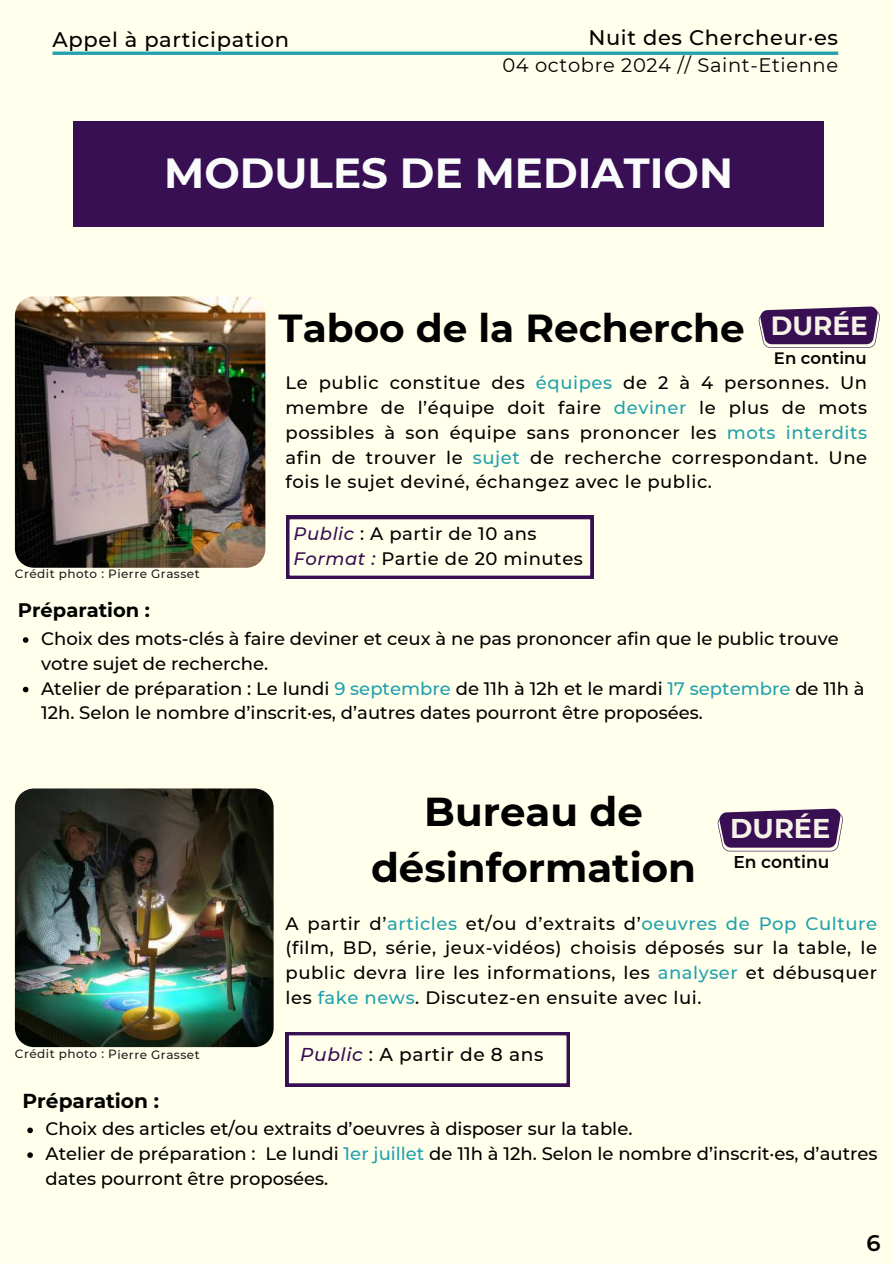
<style>
.page{position:relative;width:894px;height:1264px;background:#fff}
.page>*{position:absolute;margin:0;border:0;box-sizing:border-box;transform-origin:0 0}
.t1{font:700 42px "Montserrat";color:#fafcfc}
.t2{font:700 40.35px/55.8px "Montserrat";color:#000;text-align:center}
.t3{font:700 39px "Montserrat";color:#000}
.t4{font:700 27.15px "Montserrat";color:#f7f2e8}
.t5{font:600 22.5px "Montserrat";color:#000}
.t6{font:500 21px "Montserrat";letter-spacing:.03em;color:#000}
.t7{font:700 20.1px "Montserrat";color:#000}
.t8{font:19.5px "Montserrat";letter-spacing:.03em;color:#000}
.t9{font:700 19.5px "Montserrat";color:#000}
.t10{font:500 18.6px "Montserrat";letter-spacing:.03em;color:#000}
.t11{font:500 18px/24.8px "Montserrat";color:#000;text-align:justify}
.t12{font:500 18px/24.8px "Montserrat";letter-spacing:.03em;color:#000}
.t13{font:600 17.1px "Montserrat";color:#000}
.t14{font:600 16.5px "Montserrat";color:#000}
.t15{font:500 12px "Montserrat";letter-spacing:.035em;color:#1e1e1d}
.s1{color:#22a1ae}
.s2{font-style:italic;color:#380f53}
</style>
<div class="page">
<div style="left:0;top:0;width:893px;height:1263px;background:#ffffeb"></div>
<hr style="left:52px;top:52px;width:785px;height:3px;background:#22a1ae">
<svg style="left:758px;top:306px;width:121px;height:42px;background:#5d3c6f"></svg>
<svg style="left:286px;top:516px;width:307px;height:63px"></svg>
<img style="left:15px;top:296px;width:250px;height:271px">
<svg style="left:23px;top:637px;width:5px;height:6px"></svg>
<svg style="left:23px;top:686px;width:5px;height:6px"></svg>
<div style="left:74px;top:121px;width:749px;height:106px;background:#380f53"></div>
<img style="left:15px;top:788px;width:258px;height:259px">
<svg style="left:27px;top:1127px;width:6px;height:6px"></svg>
<svg style="left:27px;top:1152px;width:6px;height:5px"></svg>
<svg style="left:717px;top:808px;width:125px;height:43px;background:#5d3c6f"></svg>
<svg style="left:285px;top:1032px;width:284px;height:54px"></svg>
<p class="t6" style="left:52px;top:27px;width:238px">Appel à participation</p>
<p class="t6" style="left:588px;top:25px;width:251px">Nuit des Chercheur·es</p>
<p class="t8" style="left:502px;top:53px;width:337px">04 octobre 2024 // Saint-Etienne</p>
<h1 class="t1" style="left:164px;top:148px;width:570px">MODULES DE MEDIATION</h1>
<h3 class="t3" style="left:278px;top:304px;width:590px">Taboo de la Recherche <sup>DURÉE</sup></h3>
<p class="t14" style="left:773px;top:348px;width:94px">En continu</p>
<p class="t11" style="left:285px;top:370px;width:583px">Le public constitue des <span class="s1">équipes</span> de 2 à 4 personnes. Un membre de l’équipe doit faire <span class="s1">deviner</span> le plus de mots possibles à son équipe sans prononcer les <span class="s1">mots interdits </span>afin de trouver le <span class="s1">sujet</span> de recherche correspondant. Une fois le sujet deviné, échangez avec le public.</p>
<p class="t15" style="left:15px;top:566px;width:186px">Crédit photo : Pierre Grasset</p>
<p class="t9" style="left:18px;top:598px;width:134px">Préparation :</p>
<p class="t12" style="left:293px;top:521px;width:291px"><span class="s2">Public</span> : A partir de 10 ans<br><span class="s2">Format :</span> Partie de 20 minutes</p>
<p class="t11" style="left:41px;top:626px;width:824px;text-align:left">Choix des mots-clés à faire deviner et ceux à ne pas prononcer afin que le public trouve votre sujet de recherche.<br>Atelier de préparation : Le lundi <span class="s1">9 septembre</span> de 11h à 12h et le mardi <span class="s1">17 septembre</span> de 11h à 12h. Selon le nombre d’inscrit·es, d’autres dates pourront être proposées.</p>
<h2 class="t2" style="left:371px;top:784px;width:326px">Bureau de désinformation</h2>
<h3 class="t4" style="left:730px;top:811px;width:102px">DURÉE</h3>
<p class="t13" style="left:733px;top:851px;width:97px">En continu</p>
<p class="t15" style="left:15px;top:1046px;width:186px">Crédit photo : Pierre Grasset</p>
<p class="t7" style="left:23px;top:1088px;width:138px">Préparation :</p>
<p class="t11" style="left:285px;top:910px;width:593px">A partir d’<span class="s1">articles</span> et/ou d’extraits d’<span class="s1">oeuvres de Pop Culture </span>(film, BD, série, jeux-vidéos) choisis déposés sur la table, le public devra lire les informations, les <span class="s1">analyser</span> et débusquer les <span class="s1">fake news</span>. Discutez-en ensuite avec lui.</p>
<p class="t10" style="left:300px;top:1043px;width:245px"><span class="s2">Public</span> : A partir de 8 ans</p>
<p class="t11" style="left:45px;top:1116px;width:833px;text-align:left">Choix des articles et/ou extraits d’oeuvres à disposer sur la table.<br>Atelier de préparation : Le lundi <span class="s1">1er juillet</span> de 11h à 12h. Selon le nombre d’inscrit·es, d’autres dates pourront être proposées.</p>
<p class="t5" style="left:866px;top:1229px;width:16px">6</p>
</div>
